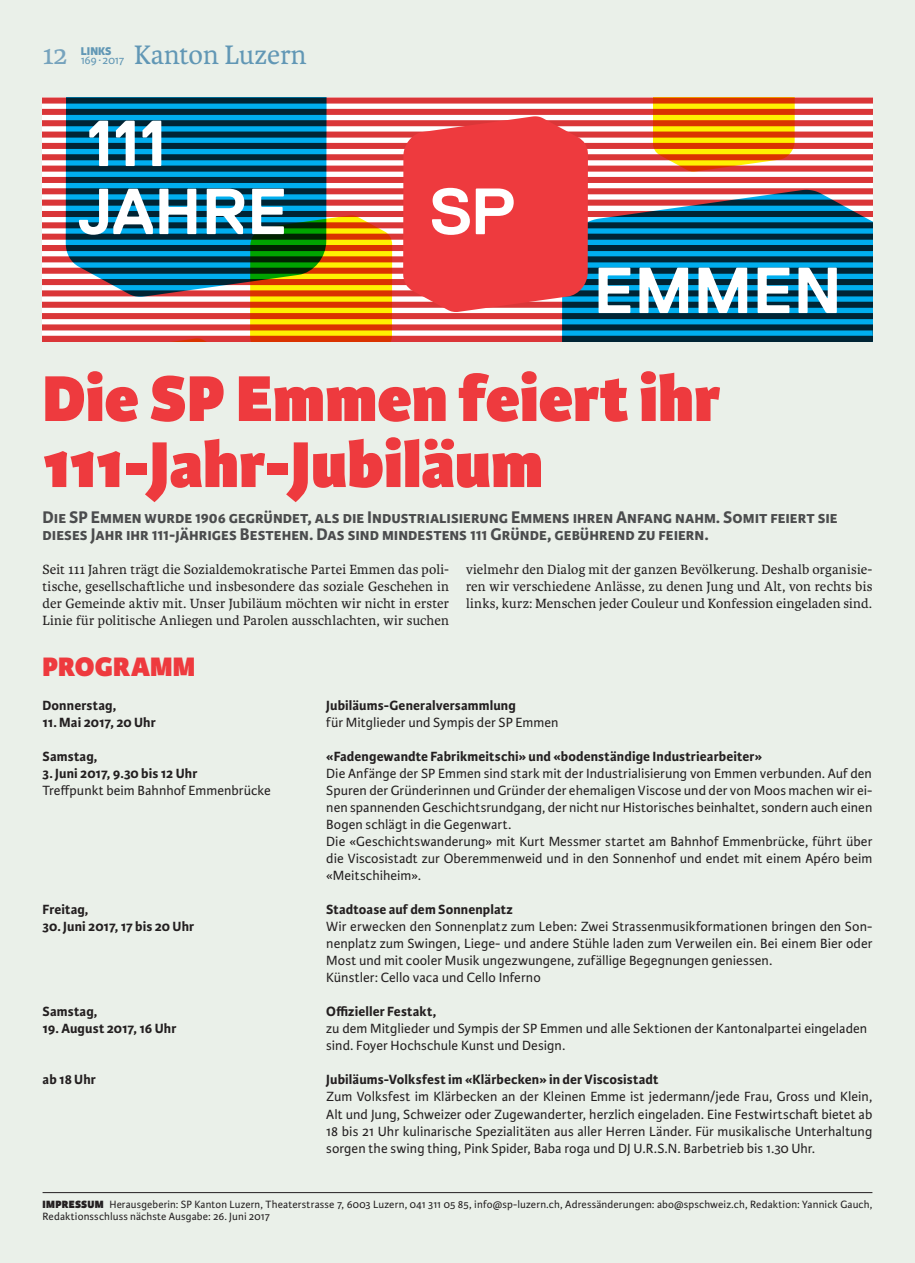
<style>
.page{position:relative;width:915px;height:1263px;background:#fff}
.page>*{position:absolute;margin:0;border:0;box-sizing:border-box;transform-origin:0 0}
.t1{font:800 69px/66px "Karmina Sans";color:#ee3a3e}
.t2{font:28.5px "Karmina";color:#6197b5}
.t3{font:800 28.5px "Karmina Sans";letter-spacing:.005em;color:#ee3a3e}
.t4{font:28.5px "Karmina";color:#76a3bd}
.t5{font:700 18px/17px "Karmina Sans";color:#4b4c4d}
.t6{font:14.25px/17px "Karmina Sans";letter-spacing:.005em;color:#231f20}
.t7{font:14.25px/17px "Karmina";letter-spacing:.005em;color:#231f20;text-align:justify}
.t8{font:700 14.25px "Karmina Sans";letter-spacing:.01em;color:#231f20}
.t9{font:12px "Karmina Sans";letter-spacing:-.035em;color:#6197b5}
.t10{font:800 12px "Karmina Sans";color:#6197b5}
.t11{font:11.25px/12.8px "Karmina Sans";letter-spacing:.015em;color:#231f20}
.s1{font-weight:800}
</style>
<div class="page">
<div style="left:0;top:0;width:914px;height:1263px;background:#eaf0e9"></div>
<svg style="left:43px;top:98px;width:829px;height:240px;background:#ea8f8f"></svg>
<svg style="left:653px;top:98px;width:141px;height:74px;background:#e9860e"></svg>
<svg style="left:95px;top:338px;width:142px;height:4px"></svg>
<div style="left:43px;top:330px;width:829px;height:6px;background:#fff"></div>
<svg style="left:66px;top:98px;width:260px;height:199px;background:#0e6589"></svg>
<svg style="left:561px;top:190px;width:311px;height:152px;background:#1d6788"></svg>
<svg style="left:403px;top:116px;width:184px;height:196px;background:#eb4f53"></svg>
<svg style="left:79px;top:189px;width:74px;height:46px;background:#6da4b9"></svg>
<svg style="left:159px;top:189px;width:37px;height:45px;background:#91bbcc"></svg>
<svg style="left:207px;top:189px;width:37px;height:45px;background:#a1c7d6"></svg>
<svg style="left:250px;top:189px;width:142px;height:153px;background:#af8325"></svg>
<svg style="left:89px;top:121px;width:19px;height:45px"></svg>
<svg style="left:116px;top:121px;width:19px;height:45px"></svg>
<svg style="left:142px;top:121px;width:19px;height:45px"></svg>
<svg style="left:598px;top:268px;width:32px;height:45px"></svg>
<svg style="left:639px;top:268px;width:49px;height:45px;background:#a5c8d6"></svg>
<svg style="left:698px;top:268px;width:49px;height:45px;background:#a5c8d5"></svg>
<svg style="left:757px;top:268px;width:32px;height:45px"></svg>
<svg style="left:798px;top:268px;width:38px;height:45px;background:#a5c8d6"></svg>
<hr style="left:43px;top:1192px;width:829px;height:1px;background:#231f20">
<p class="t9" style="left:81px;top:53px;width:45px">169∙ 2017</p>
<h2 class="t2" style="left:134px;top:39px;width:174px">Kanton Luzern</h2>
<h2 class="t4" style="left:43px;top:39px;width:27px">12</h2>
<p class="t10" style="left:81px;top:44px;width:32px">LINKS</p>
<h1 class="t1" style="left:43px;top:368px;width:679px">Die SP Emmen feiert ihr<br>111-Jahr-Jubiläum</h1>
<p class="t5" style="left:43px;top:509px;width:796px">Die SP Emmen wurde 1906 gegründet, als die Industrialisierung Emmens ihren Anfang nahm. Somit feiert sie dieses Jahr ihr 111-jähriges Bestehen. Das sind mindestens 111 Gründe, gebührend zu feiern.</p>
<p class="t7" style="left:43px;top:561px;width:408px">Seit 111 Jahren trägt die Sozialdemokratische Partei Emmen das poli&shy;tische, gesellschaftliche und insbesondere das soziale Geschehen in der Gemeinde aktiv mit. Unser Jubiläum möchten wir nicht in erster Linie für politische Anliegen und Parolen ausschlachten, wir suchen</p>
<p class="t7" style="left:466px;top:561px;width:408px">vielmehr den Dialog mit der ganzen Bevölkerung. Deshalb organisie&shy;ren wir verschiedene Anlässe, zu denen Jung und Alt, von rechts bis links, kurz: Menschen jeder Couleur und Konfession eingeladen sind.</p>
<h2 class="t3" style="left:43px;top:650px;width:154px">PROGRAMM</h2>
<p class="t8" style="left:43px;top:697px;width:75px">Donnerstag,</p>
<p class="t8" style="left:326px;top:697px;width:191px">Jubiläums-Generalversammlung</p>
<p class="t8" style="left:43px;top:714px;width:115px">11. Mai 2017, 20 Uhr</p>
<p class="t6" style="left:326px;top:714px;width:234px">für Mitglieder und Sympis der SP Emmen</p>
<p class="t8" style="left:43px;top:748px;width:56px">Samstag,</p>
<p class="t8" style="left:326px;top:748px;width:437px">«Fadengewandte Fabrikmeitschi» und «bodenständige Industriearbeiter»</p>
<p class="t8" style="left:43px;top:765px;width:156px">3. Juni 2017, 9.30 bis 12 Uhr</p>
<p class="t6" style="left:326px;top:765px;width:547px">Die Anfänge der SP Emmen sind stark mit der Industrialisierung von Emmen verbunden. Auf den</p>
<p class="t6" style="left:43px;top:782px;width:230px">Treffpunkt beim Bahnhof Emmenbrücke</p>
<p class="t6" style="left:326px;top:782px;width:547px">Spuren der Gründerinnen und Gründer der ehemaligen Viscose und der von Moos machen wir ei&shy;nen spannenden Geschichtsrundgang, der nicht nur Historisches beinhaltet, sondern auch einen Bogen schlägt in die Gegenwart.<br>Die «Geschichtswanderung» mit Kurt Messmer startet am Bahnhof Emmenbrücke, führt über die Viscosistadt zur Oberemmenweid und in den Sonnenhof und endet mit einem Apéro beim «Meitschiheim».</p>
<p class="t8" style="left:43px;top:901px;width:47px">Freitag,</p>
<p class="t8" style="left:326px;top:901px;width:188px">Stadtoase auf dem Sonnenplatz</p>
<p class="t8" style="left:43px;top:918px;width:153px">30. Juni 2017, 17 bis 20 Uhr</p>
<p class="t6" style="left:326px;top:918px;width:547px">Wir erwecken den Sonnenplatz zum Leben: Zwei Strassenmusikformationen bringen den Son&shy;nenplatz zum Swingen, Liege- und andere Stühle laden zum Verweilen ein. Bei einem Bier oder Most und mit cooler Musik ungezwungene, zufällige Begegnungen geniessen.<br>Künstler: Cello vaca und Cello Inferno</p>
<p class="t8" style="left:43px;top:1003px;width:56px">Samstag,</p>
<p class="t8" style="left:326px;top:1003px;width:111px">Offizieller Festakt,</p>
<p class="t8" style="left:43px;top:1021px;width:135px">19. August 2017, 16 Uhr</p>
<p class="t6" style="left:326px;top:1020px;width:542px">zu dem Mitglieder und Sympis der SP Emmen und alle Sektionen der Kantonalpartei eingeladen sind. Foyer Hochschule Kunst und Design.</p>
<p class="t8" style="left:43px;top:1072px;width:55px">ab 18 Uhr</p>
<p class="t8" style="left:326px;top:1072px;width:333px">Jubiläums-Volksfest im «Klärbecken» in der Viscosistadt</p>
<p class="t6" style="left:326px;top:1089px;width:547px;text-align:justify">Zum Volksfest im Klärbecken an der Kleinen Emme ist jedermann/jede Frau, Gross und Klein, Alt und Jung, Schweizer oder Zugewanderter, herzlich eingeladen. Eine Festwirtschaft bietet ab 18 bis 21 Uhr kulinarische Spezialitäten aus aller Herren Länder. Für musikalische Unterhaltung sorgen the swing thing, Pink Spider, Baba roga und DJ U.R.S.N. Barbetrieb bis 1.30 Uhr.</p>
<p class="t11" style="left:43px;top:1198px;width:831px"><span class="s1">IMPRESSUM</span> Herausgeberin: SP Kanton Luzern, Theaterstrasse 7, 6003 Luzern, 041 311 05 85, info@sp-luzern.ch, Adressänderungen: abo@spschweiz.ch, Redaktion: Yannick Gauch,<br>Redaktionsschluss nächste Ausgabe: 26. Juni 2017</p>
</div>
